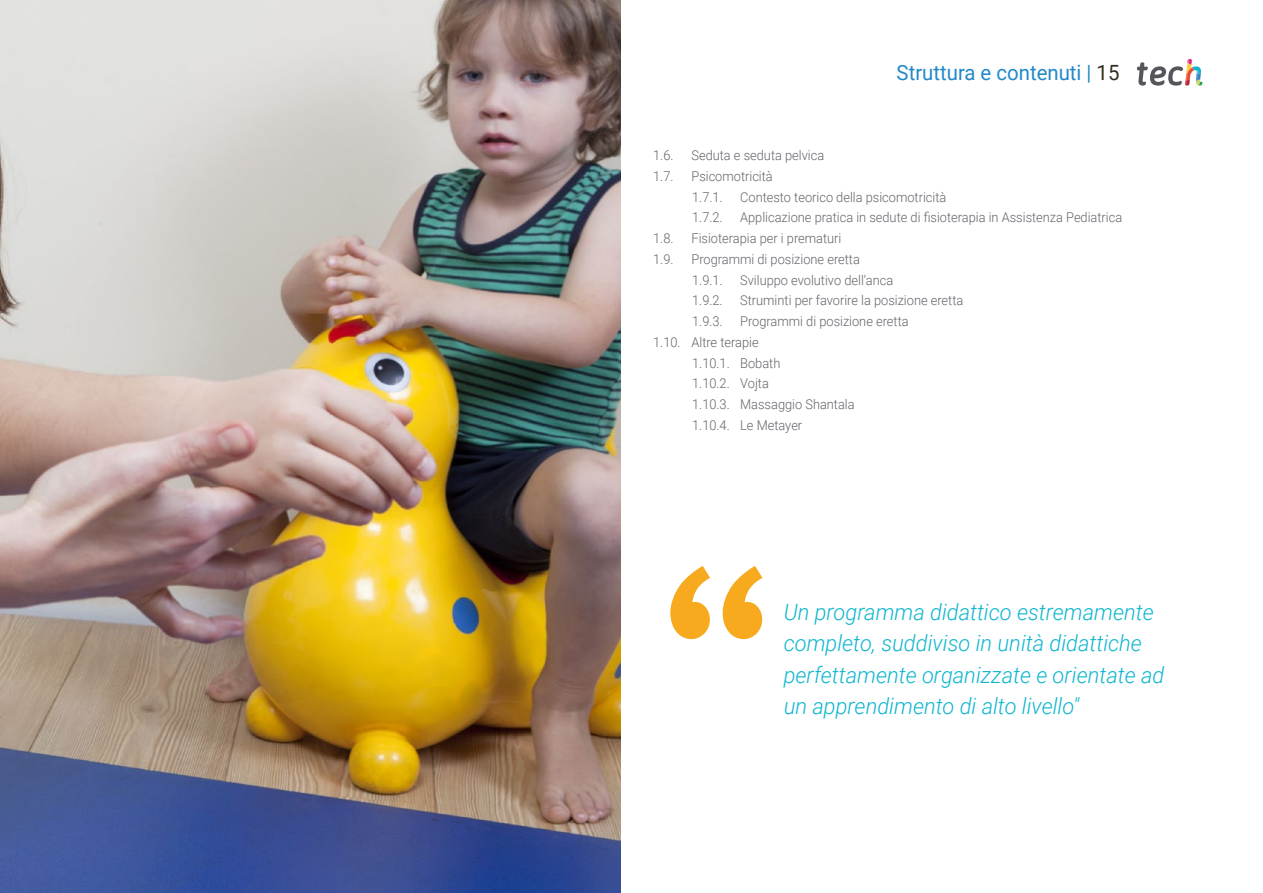
<style>
.page{position:relative;width:1263px;height:893px;background:#fff}
.page>*{position:absolute;margin:0;border:0;box-sizing:border-box;transform-origin:0 0}
.t1{font:italic 300 22.5px/31.5px "Roboto";color:#0fb6cf}
.t2{font:21px "Roboto";color:#2488c9}
.t3{font:300 13.5px/20.7px "Roboto";color:#61646a;scale:.95 1}
.s1{color:#312e20}
</style>
<div class="page">
<img style="left:0;top:0;width:621px;height:893px">
<svg style="left:1137px;top:59px;width:65px;height:27px"></svg>
<svg style="left:670px;top:566px;width:92px;height:73px"></svg>
<h2 class="t2" style="left:897px;top:57px;width:224px">Struttura e contenuti | <span class="s1">15</span></h2>
<p class="t3" style="left:653px;top:144px;width:23px">1.6.</p>
<p class="t3" style="left:691px;top:144px;width:141px">Seduta e seduta pelvica</p>
<p class="t3" style="left:653px;top:165px;width:23px">1.7.</p>
<p class="t3" style="left:691px;top:165px;width:87px">Psicomotricità<br>1.7.1.</p>
<p class="t3" style="left:740px;top:186px;width:219px">Contesto teorico della psicomotricità</p>
<p class="t3" style="left:692px;top:207px;width:34px">1.7.2.</p>
<p class="t3" style="left:740px;top:207px;width:404px">Applicazione pratica in sedute di fisioterapia in Assistenza Pediatrica</p>
<p class="t3" style="left:653px;top:227px;width:23px">1.8.</p>
<p class="t3" style="left:691px;top:227px;width:159px">Fisioterapia per i prematuri</p>
<p class="t3" style="left:653px;top:248px;width:23px">1.9.</p>
<p class="t3" style="left:691px;top:248px;width:179px">Programmi di posizione eretta<br>1.9.1.</p>
<p class="t3" style="left:740px;top:269px;width:163px">Sviluppo evolutivo dell’anca</p>
<p class="t3" style="left:692px;top:290px;width:34px">1.9.2.</p>
<p class="t3" style="left:740px;top:290px;width:236px">Struminti per favorire la posizione eretta</p>
<p class="t3" style="left:692px;top:310px;width:34px">1.9.3.</p>
<p class="t3" style="left:740px;top:310px;width:179px">Programmi di posizione eretta</p>
<p class="t3" style="left:653px;top:331px;width:113px">1.10. Altre terapie</p>
<p class="t3" style="left:692px;top:352px;width:94px">1.10.1. Bobath</p>
<p class="t3" style="left:692px;top:373px;width:82px">1.10.2. Vojta</p>
<p class="t3" style="left:692px;top:393px;width:173px">1.10.3. Massaggio Shantala</p>
<p class="t3" style="left:692px;top:414px;width:117px">1.10.4. Le Metayer</p>
<h1 class="t1" style="left:784px;top:595px;width:382px">Un programma didattico estremamente completo, suddiviso in unità didattiche perfettamente organizzate e orientate ad un apprendimento di alto livello"</h1>
</div>
